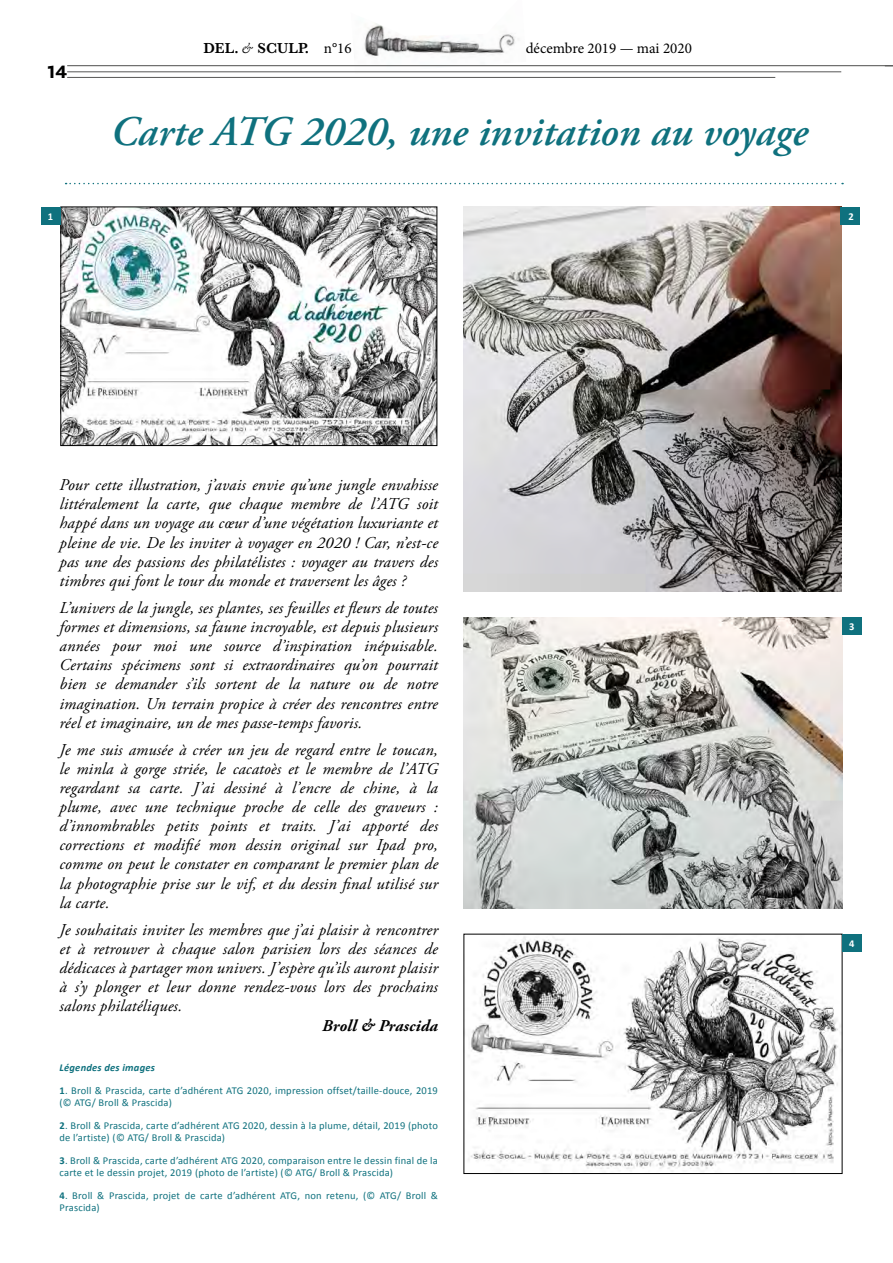
<style>
.page{position:relative;width:893px;height:1263px;background:#fff}
.page>*{position:absolute;margin:0;border:0;box-sizing:border-box;transform-origin:0 0}
.t1{font:italic 600 42px "Adobe Garamond Pro";color:#0f717e}
.t2{font:700 21px "National";color:#000}
.t3{font:italic 16.5px/19px "Adobe Garamond Pro";letter-spacing:.01em;color:#000;text-align:justify}
.t4{font:italic 700 16.5px "Adobe Garamond Pro";letter-spacing:.01em;color:#000}
.t5{font:15px "Minion Pro";color:#000}
.t6{font:600 15px "Baskerville";color:#000}
.t7{font:10.5px/11.7px "Calibri";letter-spacing:.02em;color:#0f717e}
.t8{font:italic 700 10.5px "Calibri";letter-spacing:.02em;color:#0f717e}
.t9{font:700 10.5px "Calibri";color:#fff}
.s1{font-family:"Adobe Garamond Pro";font-weight:400;font-style:italic;font-size:13.5px}
.s2{font-family:"Minion Pro";font-weight:400}
.s3{font-weight:700}
</style>
<div class="page">
<img style="left:350px;top:36px;width:176px;height:37px">
<svg style="left:366px;top:23px;width:146px;height:13px"></svg>
<hr style="left:67px;top:65px;width:826px;height:1px;background:#575756">
<hr style="left:67px;top:71px;width:774px;height:1px;background:#575756">
<hr style="left:67px;top:77px;width:708px;height:1px;background:#575756">
<img style="left:63px;top:209px;width:372px;height:235px">
<div style="left:61px;top:207px;width:376px;height:239px;border:1px solid #000"></div>
<svg style="left:66px;top:183px;width:777px;height:1px"></svg>
<img style="left:463px;top:207px;width:379px;height:385px">
<img style="left:463px;top:618px;width:379px;height:290px">
<img style="left:468px;top:936px;width:372px;height:233px">
<div style="left:464px;top:934px;width:378px;height:240px;border:1px solid #000"></div>
<div style="left:41px;top:207px;width:20px;height:17px;background:#0f717e"></div>
<div style="left:841px;top:207px;width:19px;height:18px;background:#0f717e"></div>
<div style="left:842px;top:618px;width:19px;height:17px;background:#0f717e"></div>
<div style="left:842px;top:934px;width:19px;height:17px;background:#0f717e"></div>
<p class="t2" style="left:48px;top:56px;width:21px">14</p>
<p class="t6" style="left:203px;top:37px;width:150px">DEL. <span class="s1">&amp;</span> SCULP. <span class="s2">n°16</span></p>
<p class="t5" style="left:526px;top:38px;width:168px">décembre 2019 — mai 2020</p>
<p class="t1" style="left:111px;top:108px;width:699px">Carte ATG 2020, une invitation au voyage</p>
<p class="t9" style="left:48px;top:210px;width:7px">1</p>
<p class="t9" style="left:848px;top:210px;width:7px">2</p>
<p class="t3" style="left:60px;top:476px;width:380px">Pour cette illustration, j’avais envie qu’une jungle envahisse littéralement la carte, que chaque membre de l’ATG soit happé dans un voyage au cœur d’une végétation luxuriante et pleine de vie. De les inviter à voyager en 2020 ! Car, n’est-ce pas une des passions des philatélistes : voyager au travers des timbres qui font le tour du monde et traversent les âges ?</p>
<p class="t3" style="left:60px;top:599px;width:380px">L’univers de la jungle, ses plantes, ses feuilles et fleurs de toutes formes et dimensions, sa faune incroyable, est depuis plusieurs années pour moi une source d’inspiration inépuisable.<br>Certains spécimens sont si extraordinaires qu’on pourrait bien se demander s’ils sortent de la nature ou de notre imagination. Un terrain propice à créer des rencontres entre réel et imaginaire, un de mes passe-temps favoris.</p>
<p class="t3" style="left:60px;top:741px;width:380px">Je me suis amusée à créer un jeu de regard entre le toucan, le minla à gorge striée, le cacatoès et le membre de l’ATG regardant sa carte. J’ai dessiné à l’encre de chine, à la plume, avec une technique proche de celle des graveurs : d’innombrables petits points et traits. J’ai apporté des corrections et modifié mon dessin original sur Ipad pro, comme on peut le constater en comparant le premier plan de la photographie prise sur le vif, et du dessin final utilisé sur la carte.</p>
<p class="t3" style="left:60px;top:921px;width:380px">Je souhaitais inviter les membres que j’ai plaisir à rencontrer et à retrouver à chaque salon parisien lors des séances de dédicaces à partager mon univers. J’espère qu’ils auront plaisir à s’y plonger et leur donne rendez-vous lors des prochains salons philatéliques.</p>
<p class="t4" style="left:322px;top:1016px;width:117px">Broll &amp; Prascida</p>
<p class="t8" style="left:60px;top:1061px;width:97px">Légendes des images</p>
<p class="t7" style="left:60px;top:1084px;width:380px"><span class="s3">1</span>. Broll &amp; Prascida, carte d’adhérent ATG 2020, impression offset/taille-douce, 2019 (© ATG/ Broll &amp; Prascida)</p>
<p class="t7" style="left:60px;top:1119px;width:380px"><span class="s3">2</span>. Broll &amp; Prascida, carte d’adhérent ATG 2020, dessin à la plume, détail, 2019 (photo de l’artiste) (© ATG/ Broll &amp; Prascida)</p>
<p class="t7" style="left:60px;top:1154px;width:380px"><span class="s3">3</span>. Broll &amp; Prascida, carte d’adhérent ATG 2020, comparaison entre le dessin final de la carte et le dessin projet, 2019 (photo de l’artiste) (© ATG/ Broll &amp; Prascida)</p>
<p class="t7" style="left:60px;top:1189px;width:380px"><span class="s3">4</span>. Broll &amp; Prascida, projet de carte d’adhérent ATG, non retenu, (© ATG/ Broll &amp;<br>Prascida)</p>
<p class="t9" style="left:849px;top:620px;width:7px">3</p>
<p class="t9" style="left:849px;top:937px;width:7px">4</p>
</div>
